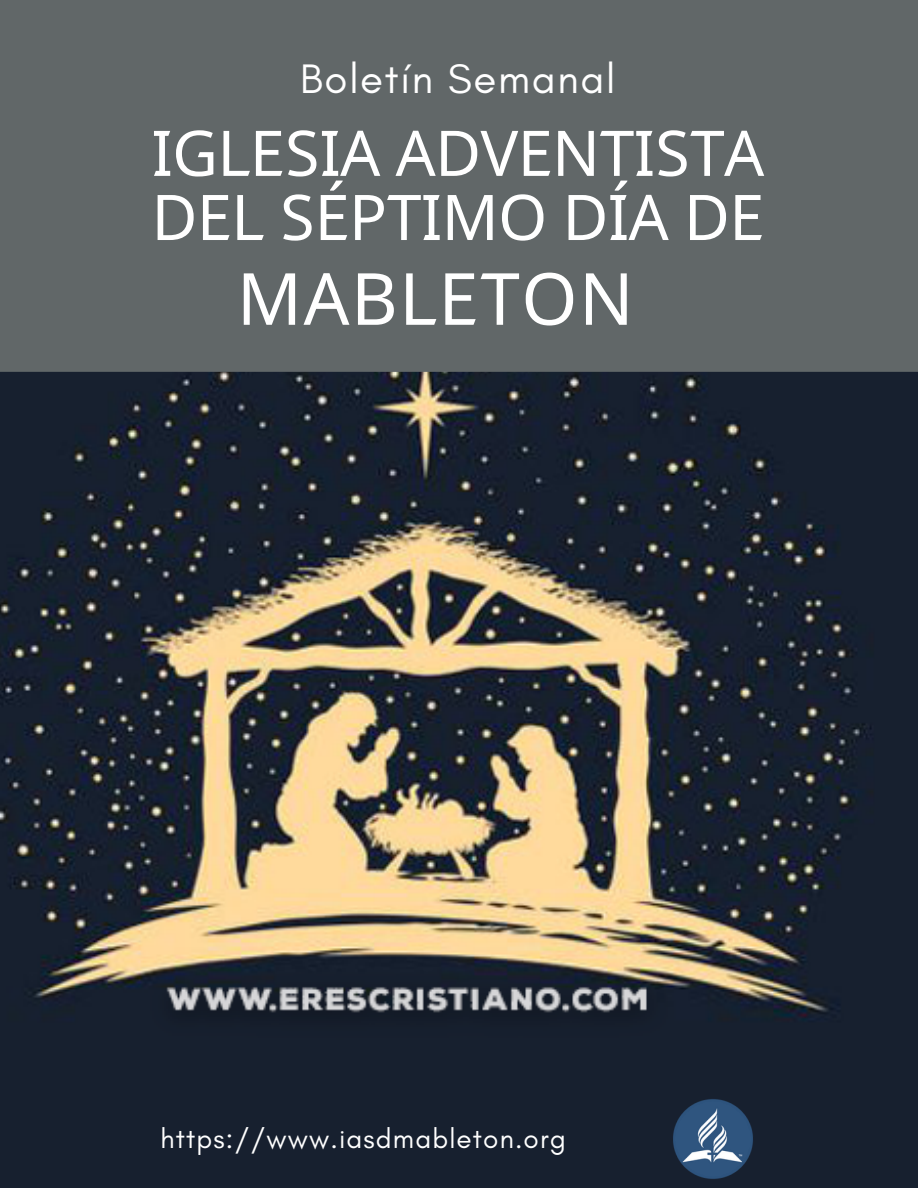
<style>
.page{position:relative;width:918px;height:1188px;background:#fff}
.page>*{position:absolute;margin:0;border:0;box-sizing:border-box;transform-origin:0 0}
.t1{font:72px "Advent Sans Logo";letter-spacing:.04em;color:#fff}
.t2{font:63px/64.2px "Advent Sans Logo";letter-spacing:.01em;color:#fff}
.t3{font:42px "Glacial Indifference";letter-spacing:.04em;color:#fff}
.t4{font:27.9px "Glacial Indifference";letter-spacing:.04em;color:#fff}
</style>
<div class="page">
<img style="left:0;top:372px;width:918px;height:816px">
<div style="left:0;top:0;width:918px;height:371px;background:#616768"></div>
<img style="left:670px;top:1096px;width:86px;height:86px">
<p class="t3" style="left:300px;top:53px;width:317px">Boletín Semanal</p>
<p class="t2" style="left:152px;top:119px;width:613px">IGLESIA ADVENTISTA<br>DEL SÉPTIMO DÍA DE</p>
<p class="t1" style="left:238px;top:248px;width:397px">MABLETON</p>
<p class="t4" style="left:161px;top:1122px;width:407px">https://www.iasdmableton.org</p>
</div>
